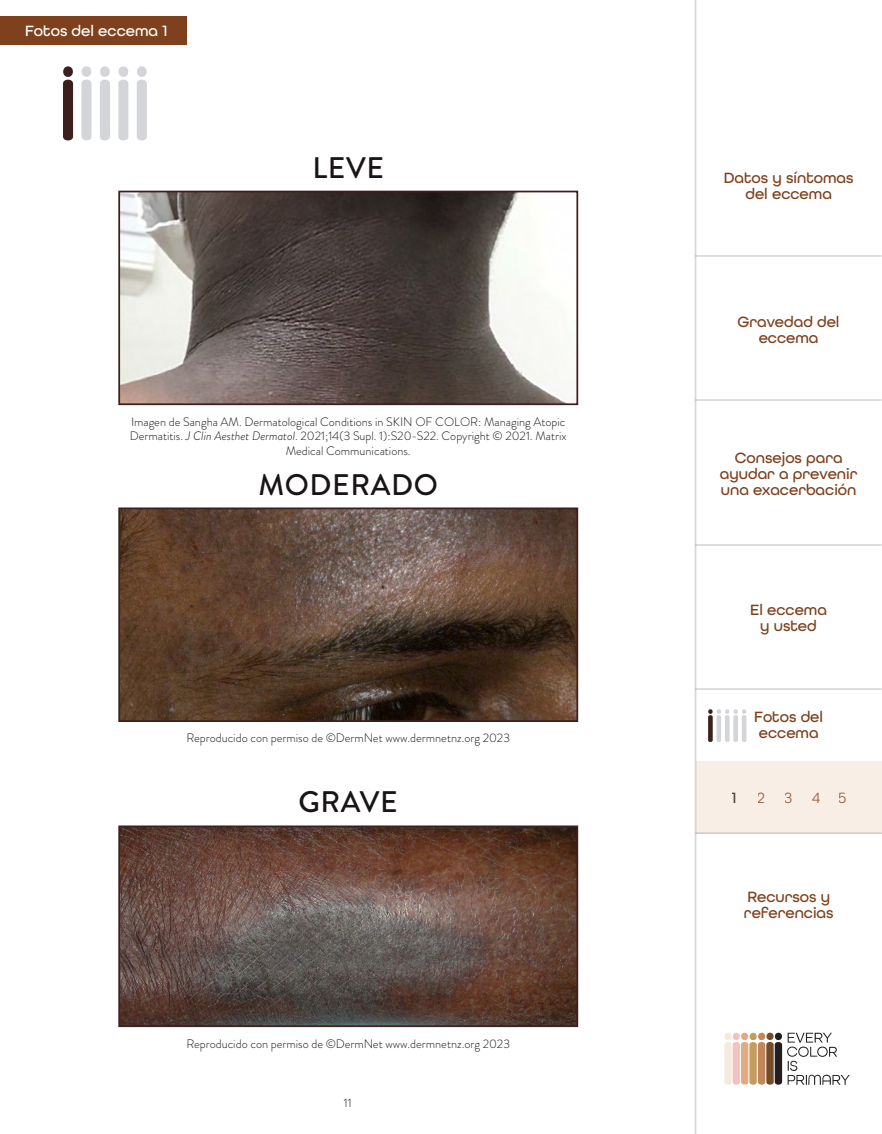
<style>
.page{position:relative;width:882px;height:1134px;background:#fff}
.page>*{position:absolute;margin:0;border:0;box-sizing:border-box;transform-origin:0 0}
.t1{font:500 29.75px "Brandon Grotesque";letter-spacing:.02em;color:#181417}
.t2{font:500 15.75px/15.8px "All Round Gothic";color:#7e401d;text-align:center}
.t3{font:500 15.75px "All Round Gothic";color:#fff}
.t4{font:15.75px "All Round Gothic";color:#7e401d}
.t5{font:500 15.75px "All Round Gothic";color:#181417}
.t6{font:300 12.25px/14.7px "Brandon Grotesque";color:#181417;text-align:center}
.s1{font-style:italic}
</style>
<div class="page">
<hr style="left:695px;top:0;width:1px;height:1134px;background:#a29ba1">
<img style="left:121px;top:510px;width:454px;height:209px">
<div style="left:118px;top:507px;width:460px;height:215px;border:2px solid #3c201d"></div>
<img style="left:121px;top:194px;width:454px;height:208px">
<div style="left:118px;top:191px;width:460px;height:214px;border:2px solid #3c201d"></div>
<img style="left:121px;top:828px;width:454px;height:196px">
<div style="left:118px;top:825px;width:460px;height:202px;border:2px solid #3c201d"></div>
<svg style="left:118px;top:66px;width:29px;height:75px"></svg>
<svg style="left:63px;top:66px;width:47px;height:75px"></svg>
<div style="left:696px;top:761px;width:186px;height:72px;background:#f9eee6"></div>
<svg style="left:708px;top:709px;width:39px;height:33px"></svg>
<div style="left:0;top:16px;width:187px;height:29px;background:#7e401d"></div>
<svg style="left:724px;top:1033px;width:126px;height:52px"></svg>
<hr style="left:695px;top:544px;width:187px;height:2px;background:#a29ba1">
<hr style="left:695px;top:688px;width:187px;height:2px;background:#a29ba1">
<hr style="left:695px;top:832px;width:187px;height:2px;background:#a29ba1">
<hr style="left:695px;top:399px;width:187px;height:2px;background:#a29ba1">
<hr style="left:695px;top:255px;width:187px;height:2px;background:#a29ba1">
<p class="t3" style="left:25px;top:21px;width:144px">Fotos del eccema 1</p>
<h1 class="t1" style="left:312px;top:147px;width:73px">LEVE</h1>
<p class="t6" style="left:130px;top:414px;width:438px">Imagen de Sangha AM. Dermatological Conditions in SKIN OF COLOR: Managing Atopic<br>Dermatitis. <span class="s1">J Clin Aesthet Dermatol</span>. 2021;14(3 Supl. 1):S20-S22. Copyright © 2021. Matrix<br>Medical Communications.</p>
<h1 class="t1" style="left:258px;top:465px;width:181px">MODERADO</h1>
<p class="t6" style="left:187px;top:731px;width:325px">Reproducido con permiso de ©DermNet www.dermnetnz.org 2023</p>
<h1 class="t1" style="left:299px;top:781px;width:101px">GRAVE</h1>
<p class="t6" style="left:187px;top:1036px;width:325px">Reproducido con permiso de ©DermNet www.dermnetnz.org 2023</p>
<p class="t6" style="left:344px;top:1095px;width:9px">11</p>
<p class="t2" style="left:724px;top:170px;width:131px">Datos y síntomas del eccema</p>
<p class="t2" style="left:738px;top:314px;width:103px">Gravedad del eccema</p>
<p class="t2" style="left:720px;top:450px;width:139px">Consejos para ayudar a prevenir una exacerbación</p>
<p class="t2" style="left:750px;top:602px;width:78px">El eccema y usted</p>
<p class="t2" style="left:754px;top:709px;width:70px;text-align:left">Fotos del eccema</p>
<p class="t5" style="left:732px;top:788px;width:7px">1</p>
<p class="t4" style="left:758px;top:788px;width:91px">2345</p>
<p class="t2" style="left:744px;top:889px;width:91px;text-align:left">Recursos y referencias</p>
</div>
